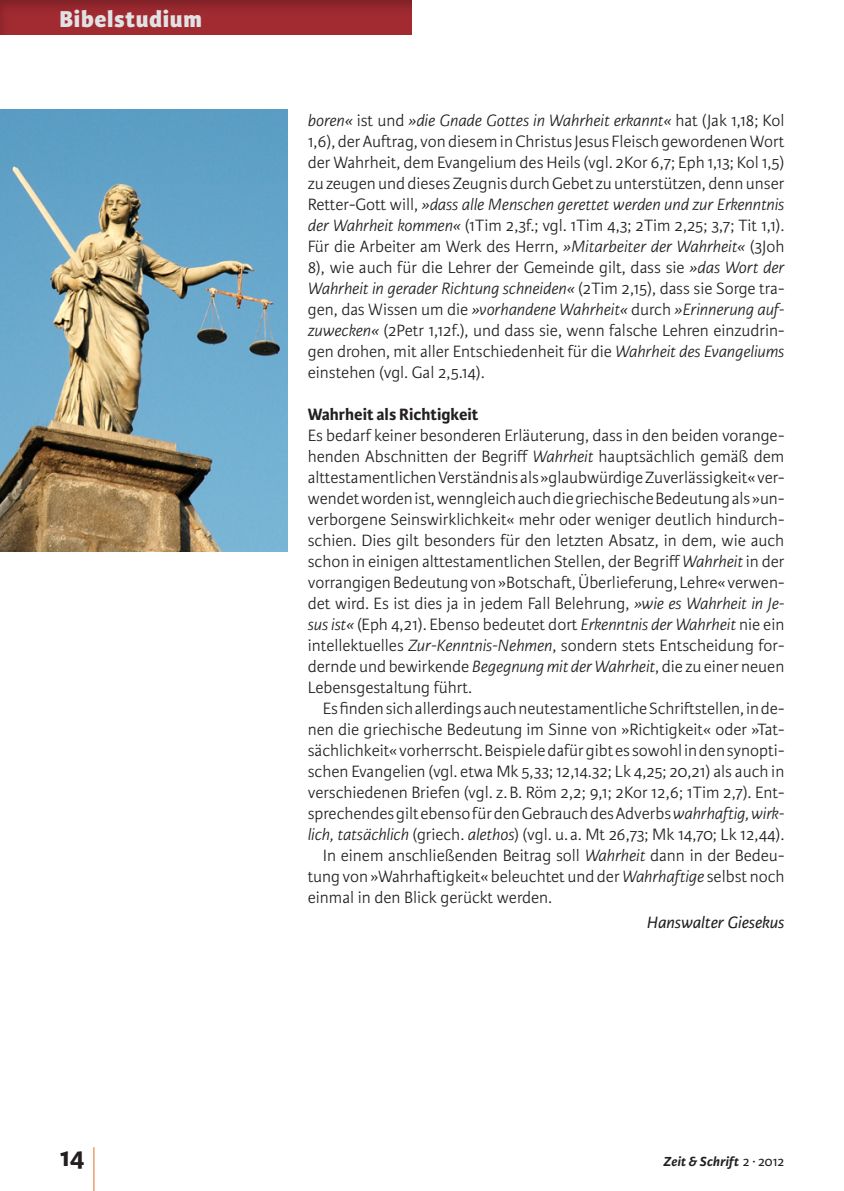
<style>
.page{position:relative;width:844px;height:1191px;background:#fff}
.page>*{position:absolute;margin:0;border:0;box-sizing:border-box;transform-origin:0 0}
.t1{font:300 59.5px "Karmina Sans Basic";color:#df7427;scale:.29 1}
.t2{font:700 28px "Karmina Sans Basic";color:#231f20}
.H_Balken{font:800 24.5px "Karmina Sans Basic";letter-spacing:.025em;color:#e1e2e4}
.Body{font:300 17.5px/21px "Karmina Sans Basic";color:#231f20;text-align:justify}
.Body_nach_Titel{font:300 17.5px/21px "Karmina Sans Basic";color:#231f20;text-align:justify}
.Zwischenüberschrift{font:700 17.5px "Karmina Sans Basic";color:#231f20}
.Autor{font:italic 17.5px "Karmina Sans Basic";color:#231f20}
.t3{font:italic 700 14px "Karmina Sans Basic";letter-spacing:.015em;color:#231f20}
.s1{font-style:italic}
.s2{font-weight:400;font-style:normal}
</style>
<div class="page">
<div style="left:0;top:0;width:413px;height:35px;background:#231f20;opacity:.3"></div>
<img style="left:0;top:109px;width:288px;height:443px">
<p class="H_Balken" style="left:60px;top:4px;width:144px">Bibelstudium</p>
<p class="Body" style="left:308px;top:110px;width:478px"><span class="s1">boren«</span> ist und <span class="s1">»die Gnade Gottes in Wahrheit erkannt«</span> hat (Jak 1,18; Kol 1,6), der Auftrag, von diesem in Christus Jesus Fleisch gewordenen Wort der Wahrheit, dem Evangelium des Heils (vgl. 2Kor 6,7; Eph 1,13; Kol 1,5) zu zeugen und dieses Zeugnis durch Gebet zu unterstützen, denn unser Retter-Gott will, <span class="s1">»dass alle Menschen gerettet werden und zur Erkenntnis der Wahrheit kommen«</span> (1Tim 2,3f.; vgl. 1Tim 4,3; 2Tim 2,25; 3,7; Tit 1,1).<br>Für die Arbeiter am Werk des Herrn, <span class="s1">»Mitarbeiter der Wahrheit«</span> (3Joh 8), wie auch für die Lehrer der Gemeinde gilt, dass sie <span class="s1">»das Wort der Wahrheit in gerader Richtung schneiden«</span> (2Tim 2,15), dass sie Sorge tra&shy;gen, das Wissen um die <span class="s1">»vorhandene Wahrheit«</span> durch <span class="s1">»Erinnerung auf&shy;zuwecken«</span> (2Petr 1,12f.), und dass sie, wenn falsche Lehren einzudrin&shy;gen drohen, mit aller Entschiedenheit für die <span class="s1">Wahrheit des Evangeliums </span>einstehen (vgl. Gal 2,5.14).</p>
<p class="Zwischenüberschrift" style="left:308px;top:404px;width:172px">Wahrheit als Richtigkeit</p>
<p class="Body_nach_Titel" style="left:308px;top:425px;width:478px">Es bedarf keiner besonderen Erläuterung, dass in den beiden vorange&shy;henden Abschnitten der Begriff <span class="s1">Wahrheit</span> hauptsächlich gemäß dem alttestamentlichen Verständnis als »glaubwürdige Zuverlässigkeit« ver&shy;wendet worden ist, wenngleich auch die griechische Bedeutung als »un&shy;verborgene Seinswirklichkeit« mehr oder weniger deutlich hindurch&shy;schien. Dies gilt besonders für den letzten Absatz, in dem, wie auch schon in einigen alttestamentlichen Stellen, der Begriff <span class="s1">Wahrheit</span> in der vorrangigen Bedeutung von »Botschaft, Überlieferung, Lehre« verwen&shy;det wird. Es ist dies ja in jedem Fall Belehrung, <span class="s1">»wie es Wahrheit in Je&shy;sus ist«</span> (Eph 4,21). Ebenso bedeutet dort <span class="s1">Erkenntnis der Wahrheit</span> nie ein intellektuelles <span class="s1">Zur-Kenntnis-Nehmen</span>, sondern stets Entscheidung for&shy;dernde und bewirkende <span class="s1">Begegnung mit der Wahrheit</span>, die zu einer neuen Lebensgestaltung führt.</p>
<p class="Body" style="left:308px;top:698px;width:478px;text-indent:15px">Es finden sich allerdings auch neutestamentliche Schriftstellen, in de&shy;nen die griechische Bedeutung im Sinne von »Richtigkeit« oder »Tat&shy;sächlichkeit« vorherrscht. Beispiele dafür gibt es sowohl in den synopti&shy;schen Evangelien (vgl. etwa Mk 5,33; 12,14.32; Lk 4,25; 20,21) als auch in verschiedenen Briefen (vgl. z.B. Röm 2,2; 9,1; 2Kor 12,6; 1Tim 2,7). Ent&shy;sprechendes gilt ebenso für den Gebrauch des Adverbs <span class="s1">wahrhaftig, wirk&shy;lich, tatsächlich</span> (griech. <span class="s1">alethos</span>) (vgl. u. a. Mt 26,73; Mk 14,70; Lk 12,44).</p>
<p class="Body" style="left:308px;top:845px;width:478px;text-indent:15px">In einem anschließenden Beitrag soll <span class="s1">Wahrheit</span> dann in der Bedeu&shy;tung von »Wahrhaftigkeit« beleuchtet und der <span class="s1">Wahrhaftige</span> selbst noch einmal in den Blick gerückt werden.</p>
<p class="Autor" style="left:646px;top:913px;width:139px">Hanswalter Giesekus</p>
<h2 class="t2" style="left:60px;top:1141px;width:27px">14</h2>
<h1 class="t1" style="left:92px;top:1140px;width:17px">|</h1>
<p class="t3" style="left:663px;top:1153px;width:122px">Zeit &amp; Schrift <span class="s2">2 ∙ 2012</span></p>
</div>
